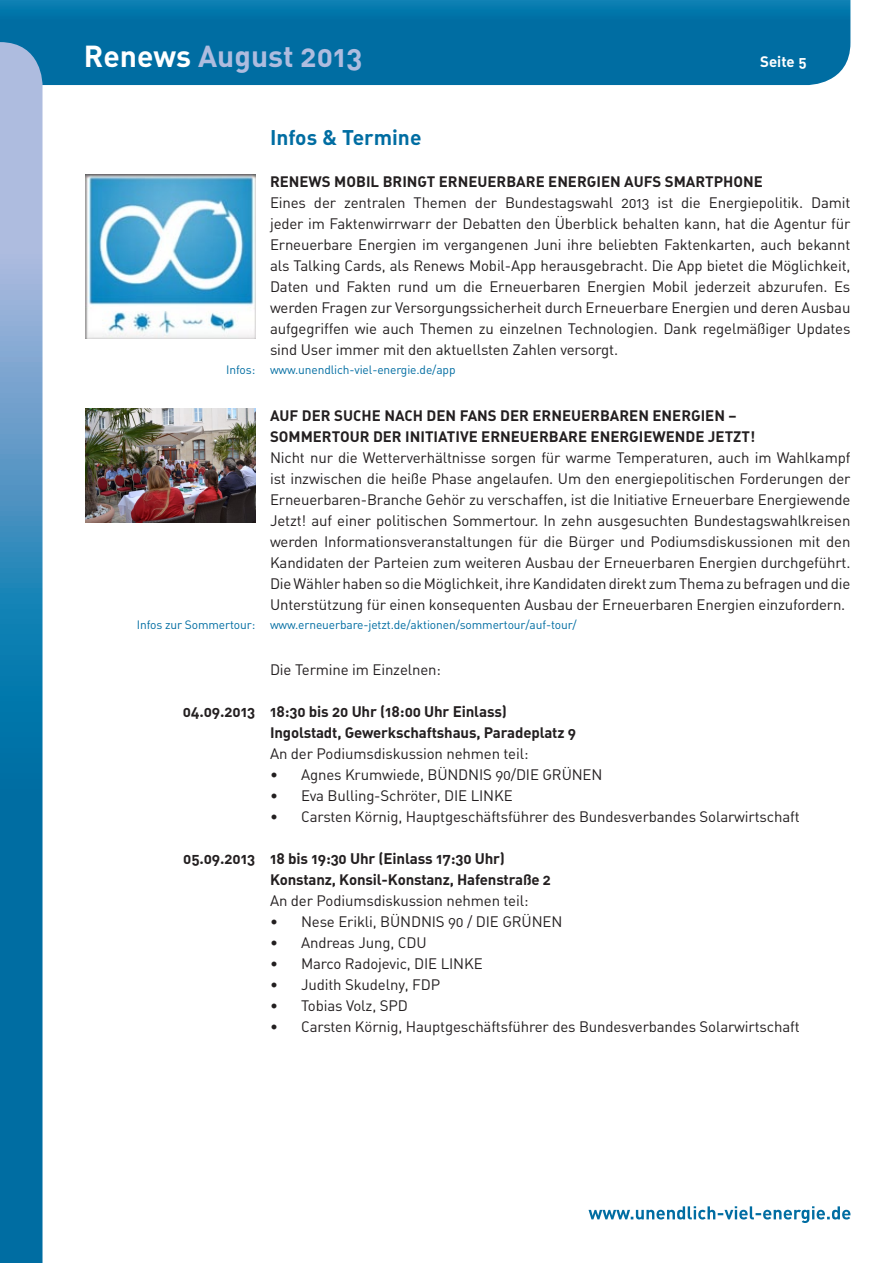
<style>
.page{position:relative;width:893px;height:1263px;background:#fff}
.page>*{position:absolute;margin:0;border:0;box-sizing:border-box;transform-origin:0 0}
.t1{font:30px "DIN Bold Alternate";color:#aebcdf}
.t2{font:21px "DIN Bold Alternate";color:#006da2}
.t3{font:15.15px "DIN Bold Alternate";letter-spacing:-.01em;color:#231f20}
.t4{font:15px/21px "DIN Regular Alternate";letter-spacing:-.01em;color:#231f20;text-align:justify}
.t5{font:15px "DIN Bold Alternate";letter-spacing:-.01em;color:#231f20}
.t6{font:15px "DIN Bold Alternate";color:#fff}
.t7{font:12px "DIN Regular Alternate";letter-spacing:-.01em;color:#006da2}
.s1{color:#fff}
</style>
<div class="page">
<svg style="left:0;top:0;width:850px;height:85px;background:#0270a4"></svg>
<svg style="left:0;top:42px;width:43px;height:1221px;background:#3d8bb9"></svg>
<svg style="left:588px;top:1206px;width:262px;height:17px"></svg>
<div style="left:85px;top:174px;width:171px;height:165px;background:#231f20;opacity:.75"></div>
<img style="left:85px;top:409px;width:170px;height:113px">
<h1 class="t1" style="left:84px;top:37px;width:280px"><span class="s1">RENEWS</span> AUGUST 2013</h1>
<p class="t6" style="left:760px;top:52px;width:48px">SEITE 5</p>
<h2 class="t2" style="left:270px;top:124px;width:153px">I NFOS &amp; TERMINE</h2>
<p class="t5" style="left:270px;top:172px;width:257px">RENEWS MOBIL BRINGT ERNEUERBARE</p>
<p class="t5" style="left:548px;top:172px;width:214px">ENERGIEN AUFS SMARTPHONE</p>
<p class="t4" style="left:270px;top:192px;width:582px">Eines der zentralen Themen der Bundestagswahl 2013 ist die Energiepolitik. Damit jeder im Faktenwirrwarr der Debatten den Überblick behalten kann, hat die Agentur für Erneuerbare Energien im vergangenen Juni ihre beliebten Faktenkarten, auch bekannt als Talking Cards, als Renews Mobil-App herausgebracht. Die App bietet die Möglichkeit, Daten und Fakten rund um die Erneuerbaren Energien Mobil jederzeit abzurufen. Es werden Fragen zur Versorgungssicherheit durch Erneuerbare Energien und deren Ausbau aufgegriffen wie auch Themen zu einzelnen Technologien. Dank regelmäßiger Updates sind User immer mit den aktuellsten Zahlen versorgt.</p>
<p class="t7" style="left:226px;top:362px;width:231px">Infos: www.unendlich-viel-energie.de/app</p>
<p class="t5" style="left:270px;top:405px;width:42px">AUF DER</p>
<p class="t5" style="left:334px;top:405px;width:177px">SUCHE NACH DEN FANS DER</p>
<p class="t5" style="left:532px;top:405px;width:88px">ERNEUERBARE</p>
<p class="t5" style="left:638px;top:405px;width:100px">N ENERGIEN –</p>
<p class="t5" style="left:270px;top:426px;width:113px">SOMMERTOUR DER</p>
<p class="t5" style="left:405px;top:426px;width:164px">I NITIATIVE ERNEUERBARE</p>
<p class="t5" style="left:591px;top:426px;width:64px">ENERGIEWE</p>
<p class="t5" style="left:675px;top:426px;width:82px">NDE JETZT!</p>
<p class="t4" style="left:270px;top:446px;width:582px">Nicht nur die Wetterverhältnisse sorgen für warme Temperaturen, auch im Wahlkampf ist inzwischen die heiße Phase angelaufen. Um den energiepolitischen Forderungen der Erneuerbaren-Branche Gehör zu verschaffen, ist die Initiative Erneuerbare Energiewende Jetzt! auf einer politischen Sommertour. In zehn ausgesuchten Bundestagswahlkreisen werden Informationsveranstaltungen für die Bürger und Podiumsdiskussionen mit den Kandidaten der Parteien zum weiteren Ausbau der Erneuerbaren Energien durchgeführt.<br>Die Wähler haben so die Möglichkeit, ihre Kandidaten direkt zum Thema zu befragen und die Unterstützung für einen konsequenten Ausbau der Erneuerbaren Energien einzufordern.</p>
<p class="t7" style="left:137px;top:617px;width:442px">Infos zur Sommertour: www.erneuerbare-jetzt.de/aktionen/sommertour/auf-tour/</p>
<p class="t4" style="left:270px;top:659px;width:172px">Die Termine im Einzelnen:</p>
<p class="t3" style="left:183px;top:702px;width:326px">04.09.2013 18:30 BIS 20 UHR (18:00 UHR EINLASS)</p>
<p class="t5" style="left:270px;top:723px;width:307px">I NGOLSTADT, GEWERKSCHAFTSHAUS, PARADEPLATZ 9</p>
<p class="t4" style="left:270px;top:743px;width:260px">An der Podiumsdiskussion nehmen teil:</p>
<p class="t4" style="left:270px;top:764px;width:334px">• Agnes Krumwiede, BÜNDNIS 90/DIE GRÜNEN</p>
<p class="t4" style="left:270px;top:785px;width:244px">• Eva Bulling-Schröter, DIE LINKE</p>
<p class="t4" style="left:270px;top:806px;width:531px">• Carsten Körnig, Hauptgeschäftsführer des Bundesverbandes Solarwirtschaft</p>
<p class="t3" style="left:183px;top:849px;width:323px">05.09.2013 18 BIS 19:30 UHR (EINLASS 17:30 UHR)</p>
<p class="t5" style="left:270px;top:870px;width:283px">KONSTANZ, KONSIL-KONSTANZ, HAFENSTRAßE 2</p>
<p class="t4" style="left:270px;top:890px;width:260px">An der Podiumsdiskussion nehmen teil:</p>
<p class="t4" style="left:270px;top:911px;width:294px">• Nese Erikli, BÜNDNIS 90 / DIE GRÜNEN</p>
<p class="t4" style="left:270px;top:932px;width:158px">• Andreas Jung, CDU</p>
<p class="t4" style="left:270px;top:953px;width:214px">• Marco Radojevic, DIE LINKE</p>
<p class="t4" style="left:270px;top:974px;width:172px">• Judith Skudelny, FDP</p>
<p class="t4" style="left:270px;top:995px;width:139px">• Tobias Volz, SPD</p>
<p class="t4" style="left:270px;top:1016px;width:531px">• Carsten Körnig, Hauptgeschäftsführer des Bundesverbandes Solarwirtschaft</p>
</div>
